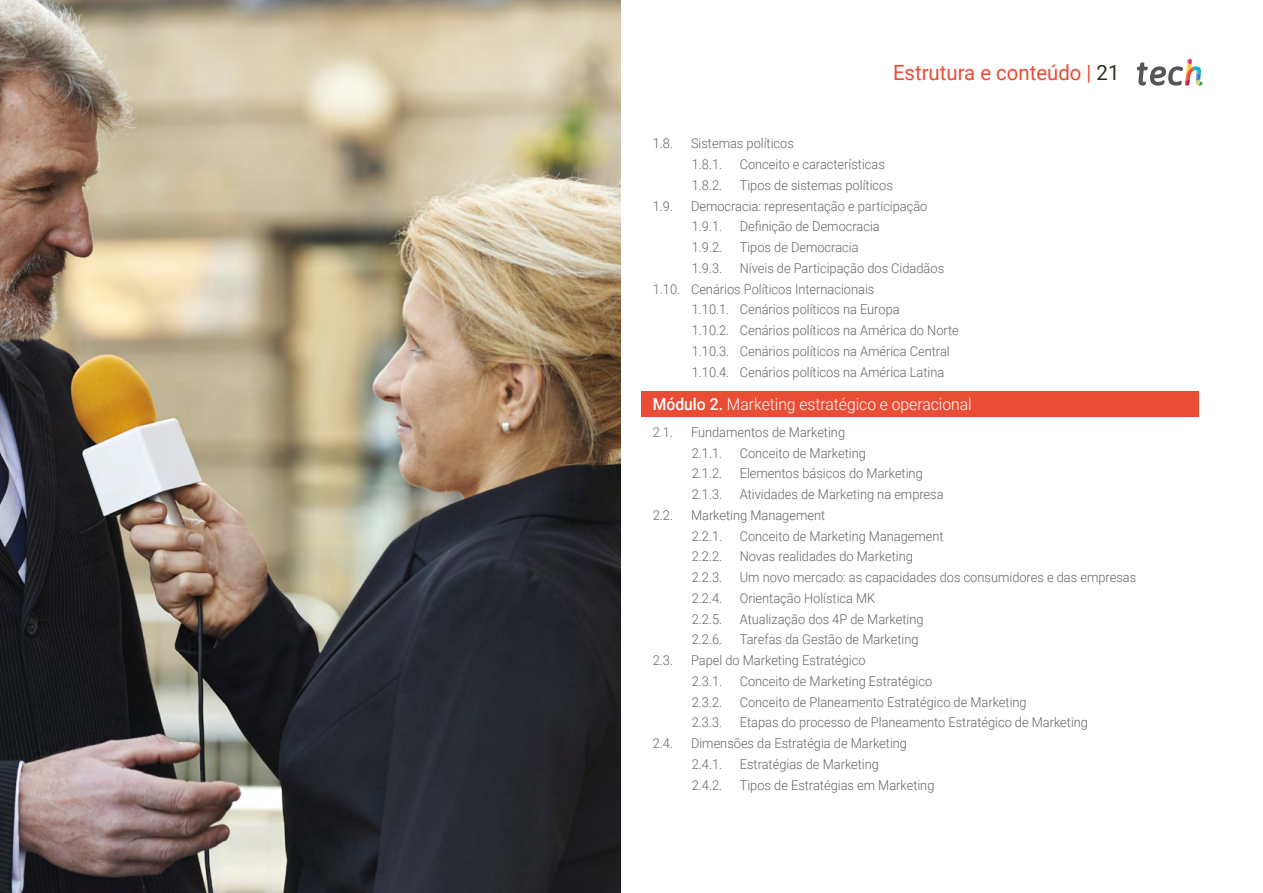
<style>
.page{position:relative;width:1263px;height:893px;background:#fff}
.page>*{position:absolute;margin:0;border:0;box-sizing:border-box;transform-origin:0 0}
.t1{font:21px "Roboto";color:#e94d35}
.t2{font:300 16.5px "Roboto";color:#fff;scale:.95 1}
.t3{font:300 13.5px/20.7px "Roboto";color:#61646a;scale:.95 1}
.s1{color:#312e20}
.s2{font-weight:500}
</style>
<div class="page">
<img style="left:0;top:0;width:621px;height:893px">
<div style="left:642px;top:391px;width:557px;height:25px;background:#e94d35"></div>
<svg style="left:1137px;top:59px;width:65px;height:27px"></svg>
<h1 class="t1" style="left:893px;top:57px;width:228px">Estrutura e conteúdo | <span class="s1">21</span></h1>
<p class="t3" style="left:653px;top:133px;width:23px">1.8.</p>
<p class="t3" style="left:691px;top:133px;width:110px">Sistemas políticos<br>1.8.1.</p>
<p class="t3" style="left:740px;top:153px;width:154px">Conceito e características</p>
<p class="t3" style="left:692px;top:174px;width:34px">1.8.2.</p>
<p class="t3" style="left:740px;top:174px;width:163px">Tipos de sistemas políticos</p>
<p class="t3" style="left:653px;top:195px;width:23px">1.9.</p>
<p class="t3" style="left:691px;top:195px;width:250px">Democracia: representação e participação<br>1.9.1.</p>
<p class="t3" style="left:740px;top:216px;width:149px">Definição de Democracia</p>
<p class="t3" style="left:692px;top:236px;width:34px">1.9.2.</p>
<p class="t3" style="left:740px;top:236px;width:127px">Tipos de Democracia</p>
<p class="t3" style="left:692px;top:257px;width:34px">1.9.3.</p>
<p class="t3" style="left:740px;top:257px;width:217px">Níveis de Participação dos Cidadãos</p>
<p class="t3" style="left:653px;top:278px;width:235px">1.10. Cenários Políticos Internacionais</p>
<p class="t3" style="left:692px;top:299px;width:220px">1.10.1. Cenários políticos na Europa</p>
<p class="t3" style="left:692px;top:319px;width:283px">1.10.2. Cenários políticos na América do Norte</p>
<p class="t3" style="left:692px;top:340px;width:273px">1.10.3. Cenários políticos na América Central</p>
<p class="t3" style="left:692px;top:361px;width:267px">1.10.4. Cenários políticos na América Latina</p>
<p class="t2" style="left:653px;top:392px;width:337px"><span class="s2">Módulo 2.</span> Marketing estratégico e operacional</p>
<p class="t3" style="left:653px;top:421px;width:23px">2.1.</p>
<p class="t3" style="left:691px;top:421px;width:164px">Fundamentos de Marketing<br>2.1.1.</p>
<p class="t3" style="left:740px;top:442px;width:134px">Conceito de Marketing</p>
<p class="t3" style="left:692px;top:463px;width:34px">2.1.2.</p>
<p class="t3" style="left:740px;top:463px;width:194px">Elementos básicos do Marketing</p>
<p class="t3" style="left:692px;top:483px;width:34px">2.1.3.</p>
<p class="t3" style="left:740px;top:483px;width:216px">Atividades de Marketing na empresa</p>
<p class="t3" style="left:653px;top:504px;width:23px">2.2.</p>
<p class="t3" style="left:691px;top:504px;width:143px">Marketing Management<br>2.2.1.</p>
<p class="t3" style="left:740px;top:525px;width:216px">Conceito de Marketing Management</p>
<p class="t3" style="left:692px;top:546px;width:34px">2.2.2.</p>
<p class="t3" style="left:740px;top:546px;width:184px">Novas realidades do Marketing</p>
<p class="t3" style="left:692px;top:566px;width:34px">2.2.3.</p>
<p class="t3" style="left:740px;top:566px;width:419px">Um novo mercado: as capacidades dos consumidores e das empresas</p>
<p class="t3" style="left:692px;top:587px;width:34px">2.2.4.</p>
<p class="t3" style="left:740px;top:587px;width:144px">Orientação Holística MK</p>
<p class="t3" style="left:692px;top:608px;width:34px">2.2.5.</p>
<p class="t3" style="left:740px;top:608px;width:195px">Atualização dos 4P de Marketing</p>
<p class="t3" style="left:692px;top:629px;width:34px">2.2.6.</p>
<p class="t3" style="left:740px;top:629px;width:190px">Tarefas da Gestão de Marketing</p>
<p class="t3" style="left:653px;top:649px;width:23px">2.3.</p>
<p class="t3" style="left:691px;top:649px;width:185px">Papel do Marketing Estratégico<br>2.3.1.</p>
<p class="t3" style="left:740px;top:670px;width:204px">Conceito de Marketing Estratégico</p>
<p class="t3" style="left:692px;top:691px;width:34px">2.3.2.</p>
<p class="t3" style="left:740px;top:691px;width:304px">Conceito de Planeamento Estratégico de Marketing</p>
<p class="t3" style="left:692px;top:712px;width:34px">2.3.3.</p>
<p class="t3" style="left:740px;top:712px;width:368px">Etapas do processo de Planeamento Estratégico de Marketing</p>
<p class="t3" style="left:653px;top:732px;width:23px">2.4.</p>
<p class="t3" style="left:691px;top:732px;width:229px">Dimensões da Estratégia de Marketing<br>2.4.1.</p>
<p class="t3" style="left:740px;top:753px;width:148px">Estratégias de Marketing</p>
<p class="t3" style="left:692px;top:774px;width:34px">2.4.2.</p>
<p class="t3" style="left:740px;top:774px;width:206px">Tipos de Estratégias em Marketing</p>
</div>
